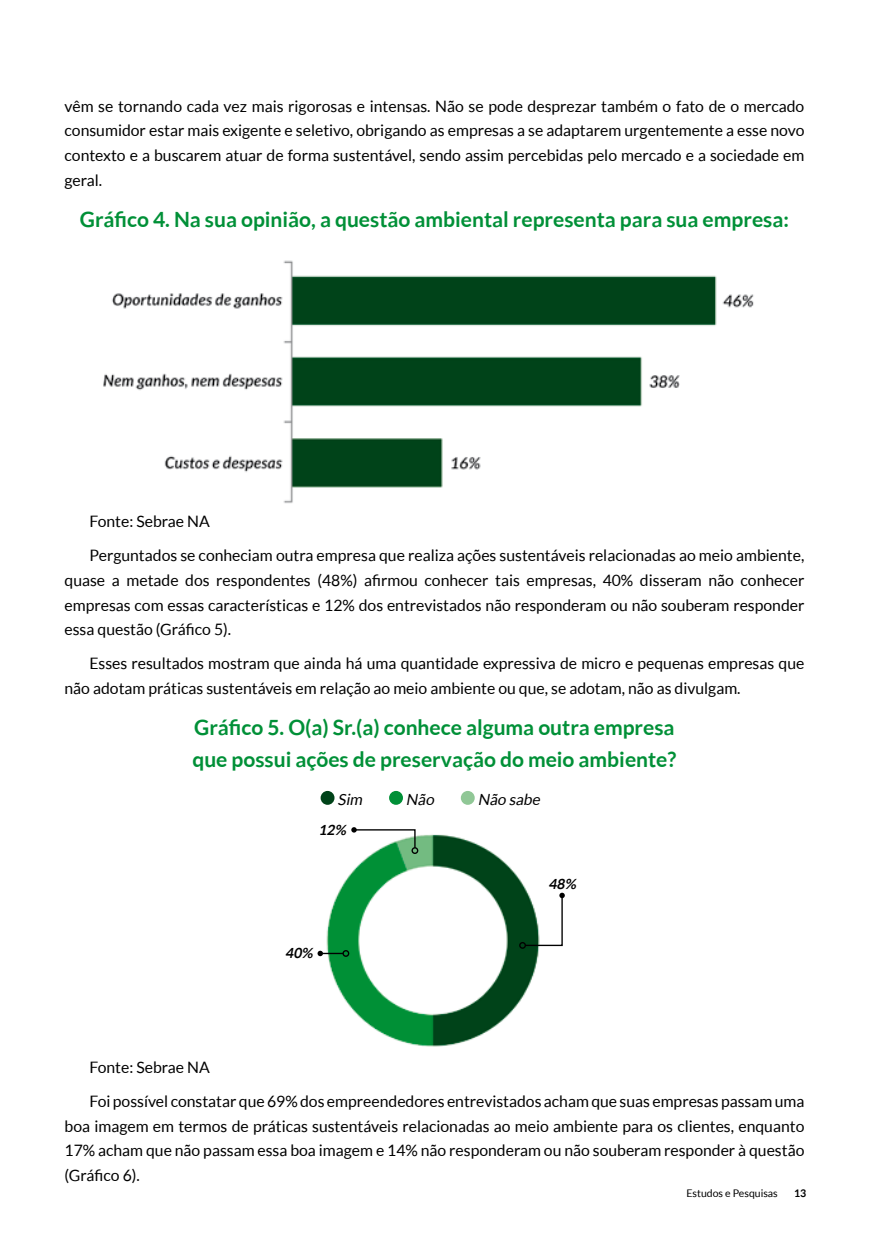
<style>
.page{position:relative;width:869px;height:1241px;background:#fff}
.page>*{position:absolute;margin:0;border:0;box-sizing:border-box;transform-origin:0 0}
.t1{font:700 21px/31.5px "Lato";color:#009037}
.t2{font:15.75px/24.5px "Lato";color:#000;text-align:justify}
.t3{font:italic 15.4px "Lato";color:#000}
.t4{font:italic 700 14px "Lato";color:#000}
.t5{font:10.5px "Lato";color:#000}
.t6{font:700 10.5px "Lato";color:#000}
</style>
<div class="page">
<img style="left:103px;top:260px;width:651px;height:244px">
<div style="left:320px;top:790px;width:14px;height:14px;background:#004319;border-radius:50%"></div>
<div style="left:389px;top:790px;width:14px;height:14px;background:#009037;border-radius:50%"></div>
<div style="left:460px;top:790px;width:14px;height:14px;background:#90c796;border-radius:50%"></div>
<img style="left:323px;top:834px;width:218px;height:213px">
<div style="left:519px;top:941px;width:6px;height:7px;border:1px solid #000;border-radius:50%"></div>
<svg style="left:523px;top:892px;width:41px;height:54px"></svg>
<div style="left:411px;top:847px;width:7px;height:6px;border:1px solid #000;border-radius:50%"></div>
<svg style="left:351px;top:827px;width:65px;height:22px"></svg>
<hr style="left:320px;top:952px;width:23px;height:2px;background:#000">
<div style="left:342px;top:949px;width:7px;height:7px;border:1px solid #000;border-radius:50%"></div>
<svg style="left:317px;top:950px;width:6px;height:6px"></svg>
<p class="t2" style="left:64px;top:94px;width:741px">vêm se tornando cada vez mais rigorosas e intensas. N ão se pode desprezar também o fato de o mercado consumidor estar mais exigente e seletivo, obrigando as empresas a se adaptarem urgentemente a esse novo contexto e a buscarem atuar de forma sustentável, sendo assim percebidas pelo mercado e a sociedade em geral.</p>
<h1 class="t1" style="left:80px;top:203px;width:710px">Gráfico 4. Na sua opinião, a questão ambiental representa para sua empresa:</h1>
<p class="t2" style="left:89px;top:504px;width:716px;line-height:34.5px">Fonte: Sebrae NA<br>Perguntados se conheciam outra empresa que realiza ações sustentáveis relacionadas ao meio ambiente,</p>
<p class="t2" style="left:64px;top:568px;width:741px">quase a metade dos respondentes (48%) afirmou conhecer tais empresas, 40% disseram não conhecer empresas com essas características e 12% dos entrevistados não responderam ou não souberam responder essa questão (Gráfico 5).</p>
<p class="t2" style="left:64px;top:651px;width:741px;text-indent:25px">Esses resultados mostram que ainda há uma quantidade expressiva de micro e pequenas empresas que não adotam práticas sustentáveis em relação ao meio ambiente ou que, se adotam, não as divulgam.</p>
<h1 class="t1" style="left:192px;top:711px;width:485px">Gráfico 5. O(a) Sr.(a) conhece alguma outra empresa que possui ações de preservação do meio ambiente?</h1>
<p class="t3" style="left:337px;top:790px;width:29px">Sim</p>
<p class="t3" style="left:406px;top:790px;width:33px">Não</p>
<p class="t3" style="left:477px;top:790px;width:67px">Não sabe</p>
<p class="t4" style="left:318px;top:821px;width:32px">12%</p>
<p class="t4" style="left:285px;top:944px;width:32px">40%</p>
<p class="t4" style="left:548px;top:875px;width:32px">48%</p>
<p class="t2" style="left:89px;top:1049px;width:716px;line-height:34.5px">Fonte: Sebrae NA<br>Foi possível constatar que 69% dos empreendedores entrevistados acham que suas empresas passam uma</p>
<p class="t2" style="left:64px;top:1113px;width:741px">boa imagem em termos de práticas sustentáveis relacionadas ao meio ambiente para os clientes, enquanto 17% acham que não passam essa boa imagem e 14% não responderam ou não souberam responder à questão (Gráfico 6).</p>
<p class="t5" style="left:686px;top:1186px;width:93px">Estudos e Pesquisas</p>
<p class="t6" style="left:793px;top:1186px;width:14px">13</p>
</div>
